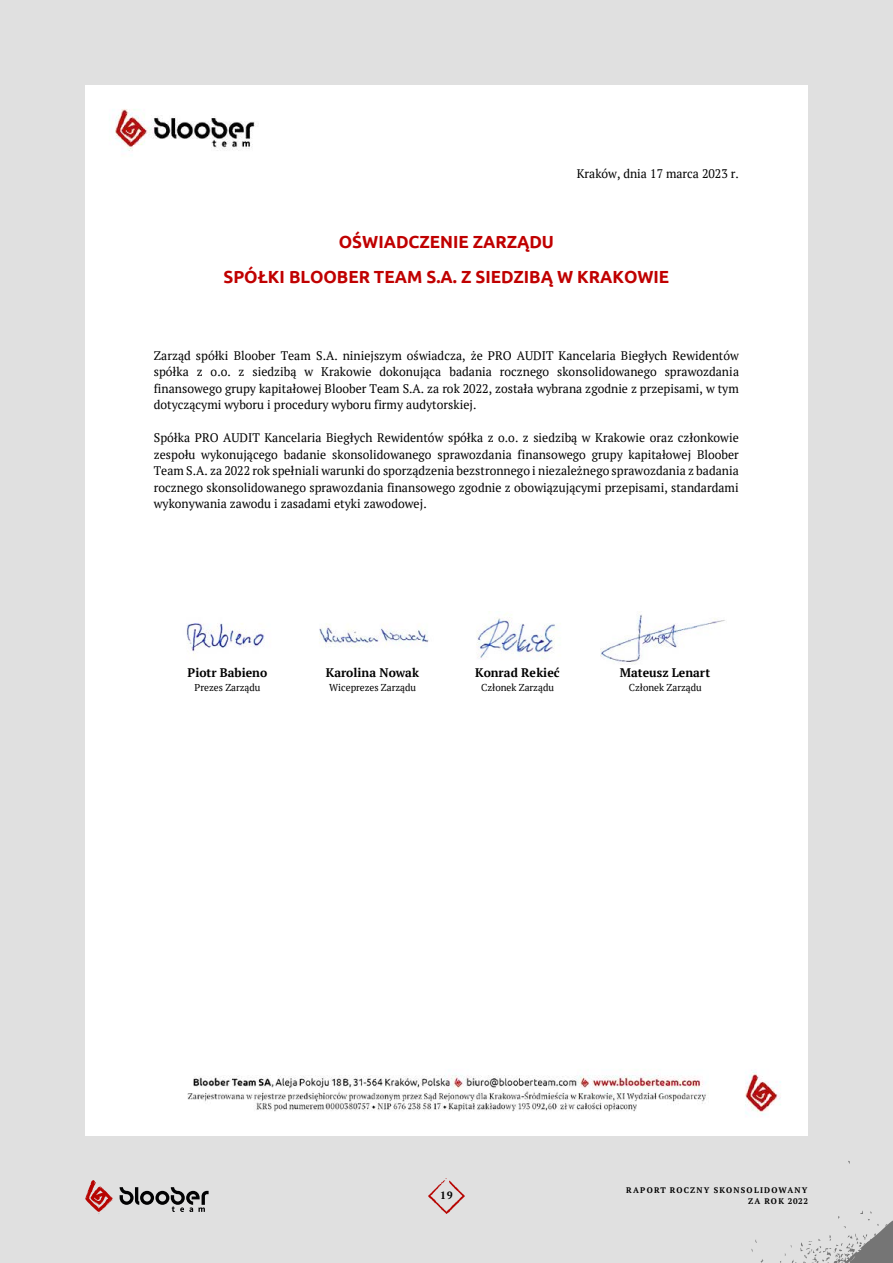
<style>
.page{position:relative;width:893px;height:1263px;background:#e0e0e0}
.page>*{position:absolute;margin:0;border:0;box-sizing:border-box;transform-origin:0 0}
.t1{font:700 17.55px/35.1px "Ubuntu";color:#c00000;text-align:center}
.t2{font:12.45px/16.5px "PT Serif";color:#000;text-align:justify}
.t3{font:700 12.45px "PT Serif";color:#000}
.t4{font:700 10.5px "PT Serif";color:#000}
.t5{font:10.05px "PT Serif";color:#000}
.t6{font:700 8.1px/10.8px "PT Serif";letter-spacing:.155em;color:#000;text-align:right}
</style>
<div class="page">
<svg style="left:120px;top:1187px;width:89px;height:25px"></svg>
<svg style="left:85px;top:1180px;width:28px;height:34px"></svg>
<svg style="left:428px;top:1178px;width:37px;height:36px"></svg>
<svg style="left:751px;top:1161px;width:142px;height:102px"></svg>
<div style="left:85px;top:85px;width:723px;height:1051px;background:#fff"></div>
<img style="left:163px;top:611px;width:129px;height:53px">
<img style="left:308px;top:611px;width:129px;height:53px">
<img style="left:453px;top:611px;width:129px;height:53px">
<img style="left:600px;top:611px;width:129px;height:53px">
<p class="t2" style="left:577px;top:165px;width:164px">Kraków, dnia 17 marca 2023 r.</p>
<h1 class="t1" style="left:223px;top:224px;width:447px">OŚWIADCZENIE ZARZĄDU<br>SPÓŁKI BLOOBER TEAM S.A. Z SIEDZIBĄ W KRAKOWIE</h1>
<p class="t2" style="left:154px;top:347px;width:587px">Zarząd spółki Bloober Team S.A. niniejszym oświadcza, że PRO AUDIT Kancelaria Biegłych Rewidentów spółka z o.o. z siedzibą w Krakowie dokonująca badania rocznego skonsolidowanego sprawozdania finansowego grupy kapitałowej Bloober Team S.A. za rok 2022, została wybrana zgodnie z przepisami, w tym dotyczącymi wyboru i procedury wyboru firmy audytorskiej.</p>
<p class="t2" style="left:154px;top:429px;width:586px">Spółka PRO AUDIT Kancelaria Biegłych Rewidentów spółka z o.o. z siedzibą w Krakowie oraz członkowie zespołu wykonującego badanie skonsolidowanego sprawozdania finansowego grupy kapitałowej Bloober Team S.A. za 2022 rok spełniali warunki do sporządzenia bezstronnego i niezależnego sprawozdania z badania rocznego skonsolidowanego sprawozdania finansowego zgodnie z obowiązującymi przepisami, standardami wykonywania zawodu i zasadami etyki zawodowej.</p>
<p class="t3" style="left:188px;top:664px;width:81px">Piotr Babieno</p>
<p class="t3" style="left:326px;top:664px;width:95px">Karolina Nowak</p>
<p class="t3" style="left:475px;top:664px;width:86px">Konrad Rekieć</p>
<p class="t3" style="left:620px;top:664px;width:92px">Mateusz Lenart</p>
<p class="t5" style="left:195px;top:681px;width:67px">Prezes Zarządu</p>
<p class="t5" style="left:329px;top:681px;width:89px">Wiceprezes Zarządu</p>
<p class="t5" style="left:481px;top:681px;width:74px">Członek Zarządu</p>
<p class="t5" style="left:629px;top:681px;width:74px">Członek Zarządu</p>
<p class="t4" style="left:440px;top:1188px;width:14px">19</p>
<p class="t6" style="left:626px;top:1184px;width:183px">RAPORT ROCZNY SKONSOLIDOWANY<br>ZA ROK 2022</p>
</div>
